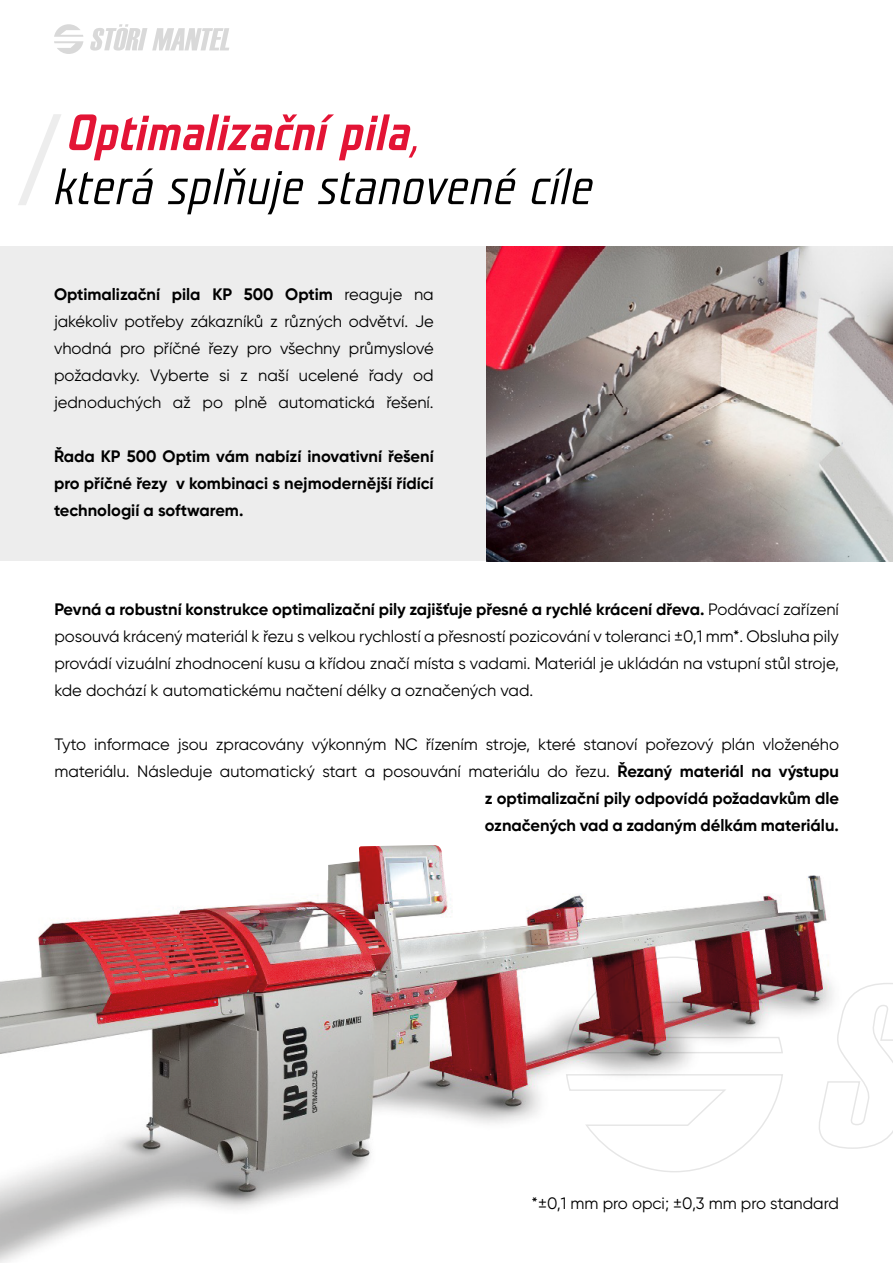
<style>
.page{position:relative;width:893px;height:1263px;background:#fff}
.page>*{position:absolute;margin:0;border:0;box-sizing:border-box;transform-origin:0 0}
.t1{font:italic 51px/54px "Teuton Mager CE";color:#000}
.t2{font:16.5px/27px "Gilroy";color:#000;text-align:justify}
.t3{font:700 16.5px/27px "Gilroy";color:#000;text-align:justify}
.s1{font-weight:700;color:#e31435}
.s2{color:#e31435}
.s3{font-weight:700}
</style>
<div class="page">
<div style="left:0;top:247px;width:893px;height:314px;background:#ededed"></div>
<svg style="left:18px;top:114px;width:43px;height:91px"></svg>
<svg style="left:54px;top:24px;width:29px;height:30px"></svg>
<svg style="left:90px;top:24px;width:139px;height:27px"></svg>
<img style="left:486px;top:247px;width:407px;height:314px">
<img style="left:0;top:845px;width:893px;height:418px">
<h1 class="t1" style="left:54px;top:107px;width:541px"><span class="s1">Optimalizační pila</span><span class="s2">,<br></span>která splňuje stanovené cíle</h1>
<p class="t2" style="left:54px;top:281px;width:381px"><span class="s3">Optimalizační pila KP 500 Optim</span> reaguje na jakékoliv potřeby zákazníků z různých odvětví. Je vhodná pro příčné řezy pro všechny průmyslové požadavky. Vyberte si z naší ucelené řady od jednoduchých až po plně automatická řešení.</p>
<p class="t3" style="left:54px;top:443px;width:381px">Řada KP 500 Optim vám nabízí inovativní řešení pro příčné řezy v kombinaci s nejmodernější řídící technologií a softwarem.</p>
<p class="t2" style="left:54px;top:596px;width:786px"><span class="s3">Pevná a robustní konstrukce optimalizační pily zajišťuje přesné a rychlé krácení dřeva.</span> Podávací zařízení posouvá krácený materiál k řezu s velkou rychlostí a přesností pozicování v toleranci ±0,1 mm*. Obsluha pily provádí vizuální zhodnocení kusu a křídou značí místa s vadami. Materiál je ukládán na vstupní stůl stroje, kde dochází k automatickému načtení délky a označených vad.</p>
<p class="t2" style="left:54px;top:731px;width:786px;text-align:right">Tyto informace jsou zpracovány výkonným NC řízením stroje, které stanoví pořezový plán vloženého materiálu. Následuje automatický start a posouvání materiálu do řezu. <span class="s3">Řezaný materiál na výstupu z optimalizační pily odpovídá požadavkům dle<br>označených vad a zadaným délkám materiálu.</span></p>
<p class="t2" style="left:532px;top:1189px;width:309px">*±0,1 mm pro opci; ±0,3 mm pro standard</p>
</div>
